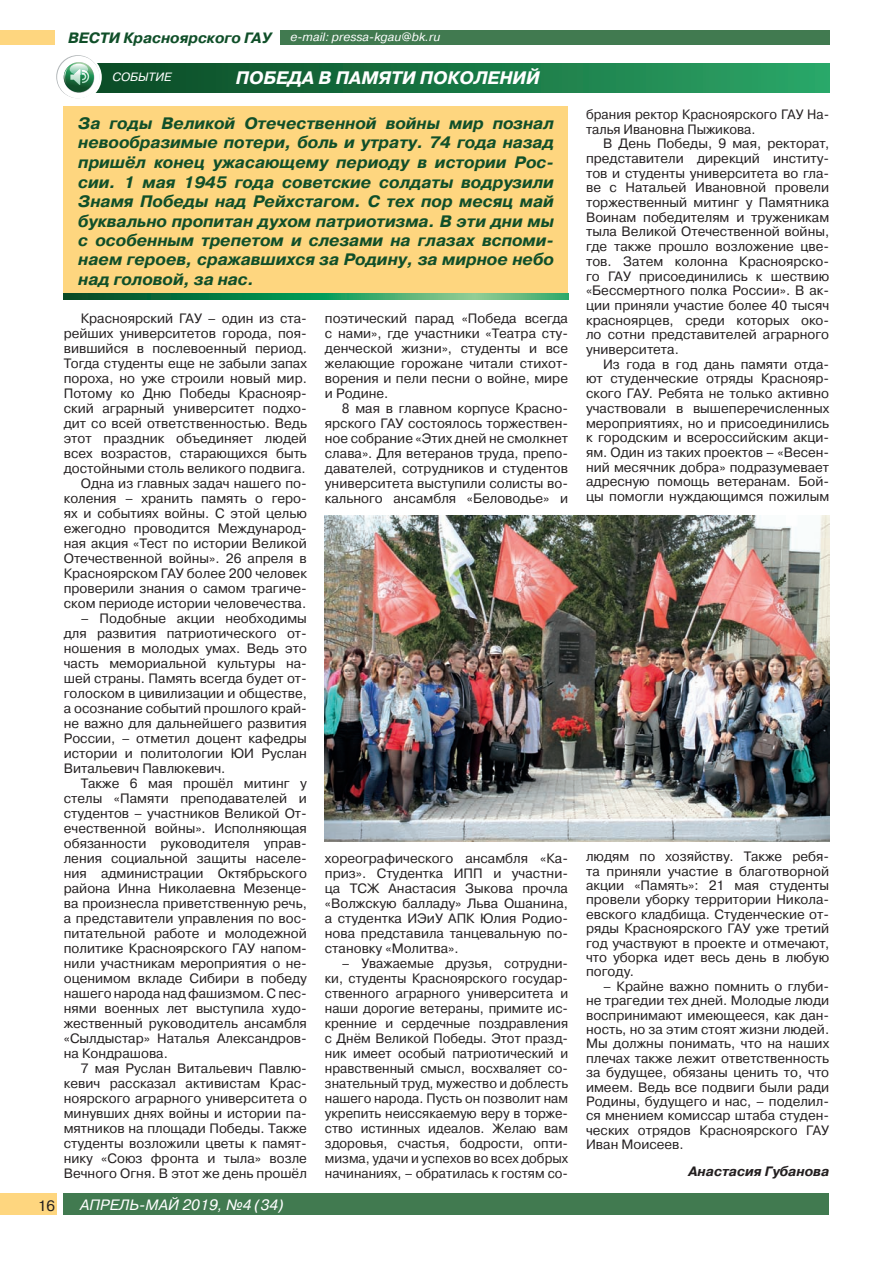
<style>
.page{position:relative;width:893px;height:1263px;background:#fff}
.page>*{position:absolute;margin:0;border:0;box-sizing:border-box;transform-origin:0 0}
.t1{font:italic 700 18px "Pragmatica WINC";color:#fff}
.t2{font:italic 700 16.5px/19.5px "Pragmatica WINC";color:#104f29;text-align:justify}
.t3{font:italic 700 15px "Pragmatica C";color:#104f29}
.t4{font:italic 15px "Pragmatica C";color:#fff}
.t5{font:15px "Pragmatica WINC";color:#231f20}
.t6{font:13.5px/15px "Pragmatica WINC";color:#231f20;text-align:justify}
.t7{font:italic 700 13.5px "Pragmatica WINC";color:#231f20}
.t8{font:italic 12px "Pragmatica C";color:#fff}
</style>
<div class="page">
<div style="left:64px;top:1194px;width:765px;height:21px;background:#417a50"></div>
<div style="left:0;top:1194px;width:56px;height:21px;background:#fed67f"></div>
<div style="left:280px;top:30px;width:549px;height:15px;background:#417a50"></div>
<div style="left:1px;top:30px;width:54px;height:15px;background:#fed67f"></div>
<div style="left:64px;top:106px;width:504px;height:189px;background:#fed67f"></div>
<svg style="left:64px;top:294px;width:504px;height:6px;background:#2c945b"></svg>
<div style="left:63px;top:63px;width:766px;height:29px;background:linear-gradient(to right,#084521,#2aa567)"></div>
<div style="left:55px;top:54px;width:47px;height:47px;background:#fff;border-radius:50%"></div>
<svg style="left:56px;top:55px;width:44px;height:43px"></svg>
<img style="left:325px;top:515px;width:504px;height:327px">
<p class="t3" style="left:68px;top:29px;width:205px">ВЕСТИ Красноярского ГАУ</p>
<p class="t8" style="left:290px;top:31px;width:151px">e-mail: pressa-kgau@bk.ru</p>
<p class="t8" style="left:112px;top:70px;width:60px">СОБЫТИЕ</p>
<h1 class="t1" style="left:236px;top:68px;width:305px">ПОБЕДА В ПАМЯТИ ПОКОЛЕНИЙ</h1>
<p class="t2" style="left:78px;top:114px;width:477px">За годы Великой Отечественной войны мир познал невообразимые потери, боль и утрату. 74 года назад пришёл конец ужасающему периоду в истории Рос&shy;сии. 1 мая 1945 года советские солдаты водрузили Знамя Победы над Рейхстагом. С тех пор месяц май буквально пропитан духом патриотизма. В эти дни мы с особенным трепетом и слезами на глазах вспоми&shy;наем героев, сражавшихся за Родину, за мирное небо над головой, за нас.</p>
<p class="t5" style="left:38px;top:1197px;width:19px">16</p>
<p class="t6" style="left:64px;top:310px;width:245px;text-align:right">Красноярский ГАУ – один из ста&shy;рейших университетов города, поя&shy;вившийся в послевоенный период.<br>Тогда студенты еще не забыли запах пороха, но уже строили новый мир.<br>Потому ко Дню Победы Краснояр&shy;ский аграрный университет подхо&shy;дит со всей ответственностью. Ведь этот праздник объединяет людей всех возрастов, старающихся быть достойными столь великого подвига.<br>Одна из главных задач нашего по&shy;коления – хранить память о геро&shy;ях и событиях войны. С этой целью ежегодно проводится Международ&shy;ная акция «Тест по истории Великой Отечественной войны». 26 апреля в Красноярском ГАУ более 200 человек проверили знания о самом трагиче&shy;ском периоде истории человечества.</p>
<p class="t6" style="left:64px;top:610px;width:245px;text-indent:17px">– Подобные акции необходимы для развития патриотического от&shy;ношения в молодых умах. Ведь это часть мемориальной культуры на&shy;шей страны. Память всегда будет от&shy;голоском в цивилизации и обществе, а осознание событий прошлого край&shy;не важно для дальнейшего развития России, – отметил доцент кафедры истории и политологии ЮИ Руслан Витальевич Павлюкевич.</p>
<p class="t6" style="left:64px;top:775px;width:245px;text-indent:17px">Также 6 мая прошёл митинг у стелы «Памяти преподавателей и студентов – участников Великой От&shy;ечественной войны». Исполняющая обязанности руководителя управ&shy;ления социальной защиты населе&shy;ния администрации Октябрьского района Инна Николаевна Мезенце&shy;ва произнесла приветственную речь, а представители управления по вос&shy;питательной работе и молодежной политике Красноярского ГАУ напом&shy;нили участникам мероприятия о не&shy;оценимом вкладе Сибири в победу нашего народа над фашизмом. С пес&shy;нями военных лет выступила худо&shy;жественный руководитель ансамбля «Сылдыстар» Наталья Александров&shy;на Кондрашова.</p>
<p class="t6" style="left:64px;top:1060px;width:245px;text-indent:17px">7 мая Руслан Витальевич Павлю&shy;кевич рассказал активистам Крас&shy;ноярского аграрного университета о минувших днях войны и истории па&shy;мятников на площади Победы. Также студенты возложили цветы к памят&shy;нику «Союз фронта и тыла» возле Вечного Огня. В этот же день прошёл</p>
<p class="t4" style="left:80px;top:1196px;width:205px">АПРЕЛЬ-МАЙ 2019, №4 (34)</p>
<p class="t6" style="left:325px;top:310px;width:245px">поэтический парад «Победа всегда с нами», где участники «Театра сту&shy;денческой жизни», студенты и все желающие горожане читали стихот&shy;ворения и пели песни о войне, мире и Родине.</p>
<p class="t6" style="left:325px;top:400px;width:245px;text-indent:17px">8 мая в главном корпусе Красно&shy;ярского ГАУ состоялось торжествен&shy;ное собрание «Этих дней не смолкнет слава». Для ветеранов труда, препо&shy;давателей, сотрудников и студентов университета выступили солисты во&shy;кального ансамбля «Беловодье» и</p>
<p class="t6" style="left:325px;top:850px;width:245px">хореографического ансамбля «Ка&shy;приз». Студентка ИПП и участни&shy;ца ТСЖ Анастасия Зыкова прочла «Волжскую балладу» Льва Ошанина, а студентка ИЭиУ АПК Юлия Родио&shy;нова представила танцевальную по&shy;становку «Молитва».</p>
<p class="t6" style="left:325px;top:955px;width:245px;text-indent:17px">– Уважаемые друзья, сотрудни&shy;ки, студенты Красноярского государ&shy;ственного аграрного университета и наши дорогие ветераны, примите ис&shy;кренние и сердечные поздравления с Днём Великой Победы. Этот празд&shy;ник имеет особый патриотический и нравственный смысл, восхваляет со&shy;знательный труд, мужество и доблесть нашего народа. Пусть он позволит нам укрепить неиссякаемую веру в торже&shy;ство истинных идеалов. Желаю вам здоровья, счастья, бодрости, опти&shy;мизма, удачи и успехов во всех добрых начинаниях, – обратилась к гостям со-</p>
<p class="t6" style="left:586px;top:106px;width:245px">брания ректор Красноярского ГАУ На&shy;талья Ивановна Пыжикова.</p>
<p class="t6" style="left:586px;top:136px;width:245px;text-indent:17px">В День Победы, 9 мая, ректорат, представители дирекций институ&shy;тов и студенты университета во гла&shy;ве с Натальей Ивановной провели торжественный митинг у Памятника Воинам победителям и труженикам тыла Великой Отечественной войны, где также прошло возложение цве&shy;тов. Затем колонна Красноярско&shy;го ГАУ присоединились к шествию «Бессмертного полка России». В ак&shy;ции приняли участие более 40 тысяч красноярцев, среди которых око&shy;ло сотни представителей аграрного университета.</p>
<p class="t6" style="left:586px;top:357px;width:245px;text-indent:17px">Из года в год дань памяти отда&shy;ют студенческие отряды Краснояр&shy;ского ГАУ. Ребята не только активно участвовали в вышеперечисленных мероприятиях, но и присоединились к городским и всероссийским акци&shy;ям. Один из таких проектов – «Весен&shy;ний месячник добра» подразумевает адресную помощь ветеранам. Бой&shy;цы помогли нуждающимся пожилым</p>
<p class="t6" style="left:586px;top:849px;width:245px;line-height:14.4px">людям по хозяйству. Также ребя&shy;та приняли участие в благотворной акции «Память»: 21 мая студенты провели уборку территории Никола&shy;евского кладбища. Студенческие от&shy;ряды Красноярского ГАУ уже третий год участвуют в проекте и отмечают, что уборка идет весь день в любую погоду.</p>
<p class="t6" style="left:586px;top:979px;width:245px;line-height:14.4px;text-indent:17px">– Крайне важно помнить о глуби&shy;не трагедии тех дней. Молодые люди воспринимают имеющееся, как дан&shy;ность, но за этим стоят жизни людей.<br>Мы должны понимать, что на наших плечах также лежит ответственность за будущее, обязаны ценить то, что имеем. Ведь все подвиги были ради Родины, будущего и нас, – поделил&shy;ся мнением комиссар штаба студен&shy;ческих отрядов Красноярского ГАУ Иван Моисеев.</p>
<p class="t7" style="left:688px;top:1163px;width:142px">Анастасия Губанова</p>
</div>
